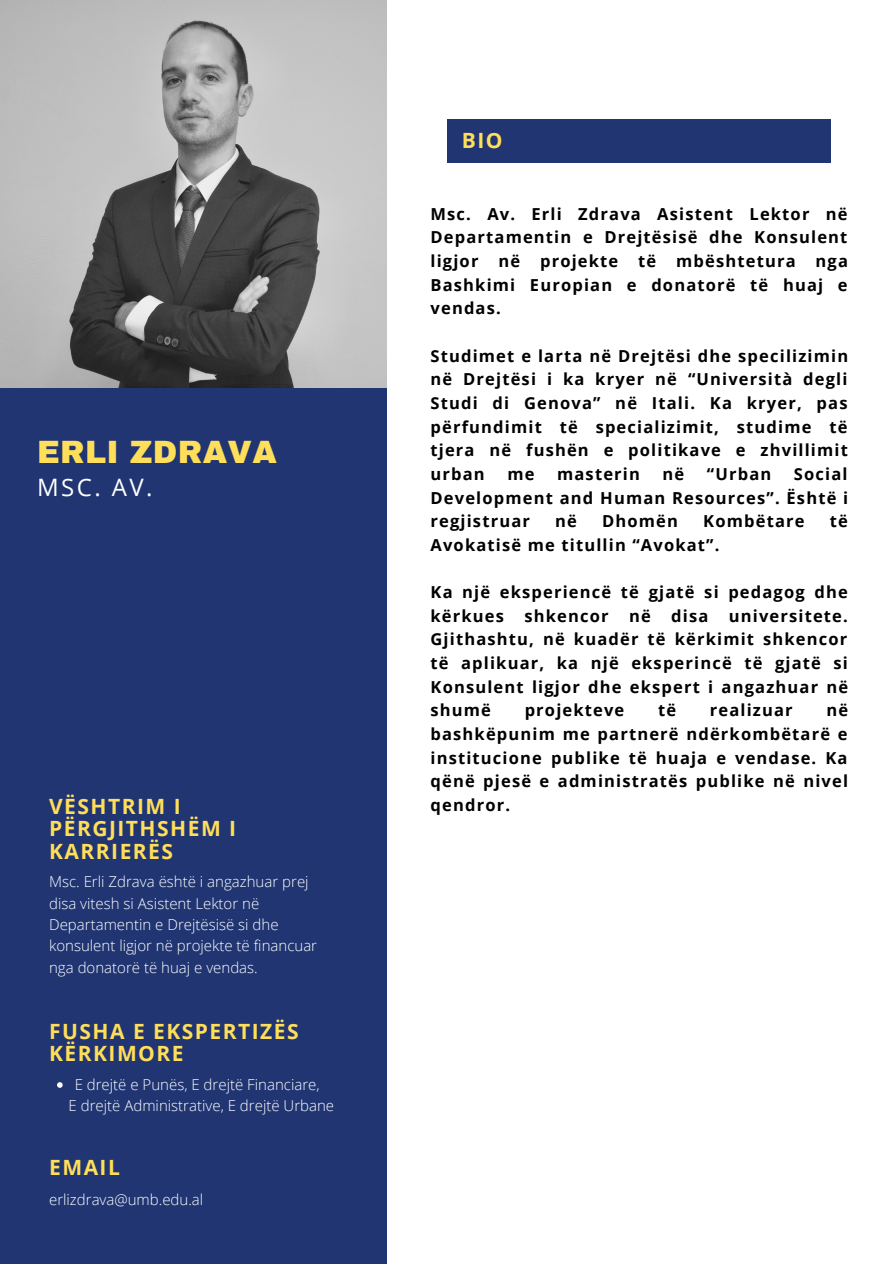
<style>
.page{position:relative;width:894px;height:1264px;background:#fff}
.page>*{position:absolute;margin:0;border:0;box-sizing:border-box;transform-origin:0 0}
.t1{font:900 31.5px "Archivo";letter-spacing:.01em;color:#ffde59}
.t2{font:24px "Open Sans";color:#fff}
.t3{font:700 21px/22.5px "Open Sans";letter-spacing:.07em;color:#ffde59}
.t4{font:700 16.5px/23.7px "Open Sans";letter-spacing:.07em;color:#000;text-align:justify}
.t5{font:300 15px/21.5px "Open Sans";color:#fff}
</style>
<div class="page">
<div style="left:0;top:388px;width:386px;height:875px;background:#203572"></div>
<img style="left:0;top:0;width:386px;height:387px">
<div style="left:447px;top:119px;width:383px;height:44px;background:#203572"></div>
<svg style="left:57px;top:1082px;width:6px;height:5px"></svg>
<p class="t1" style="left:37px;top:435px;width:241px">ERLI ZDRAVA</p>
<p class="t2" style="left:37px;top:470px;width:117px">MSC. AV.</p>
<p class="t3" style="left:49px;top:794px;width:188px">VËSHTRIM I<br>PËRGJITHSHËM I<br>KARRIERËS</p>
<p class="t5" style="left:49px;top:870px;width:269px">Msc. Erli Zdrava është i angazhuar prej disa vitesh si Asistent Lektor në Departamentin e Drejtësisë si dhe konsulent ligjor në projekte të financuar nga donatorë të huaj e vendas.</p>
<p class="t3" style="left:49px;top:1019px;width:251px">FUSHA E EKSPERTIZËS<br>KËRKIMORE</p>
<p class="t5" style="left:75px;top:1073px;width:246px">E drejtë e Punës, E drejtë Financiare,</p>
<p class="t5" style="left:69px;top:1094px;width:267px">E drejtë Administrative, E drejtë Urbane</p>
<p class="t3" style="left:49px;top:1156px;width:72px">EMAIL</p>
<p class="t5" style="left:49px;top:1188px;width:156px">erlizdrava@umb.edu.al</p>
<p class="t3" style="left:461px;top:128px;width:42px">BIO</p>
<p class="t4" style="left:430px;top:201px;width:419px">Msc. Av. Erli Zdrava Asistent Lektor në Departamentin e Drejtësisë dhe Konsulent ligjor në projekte të mbështetura nga Bashkimi Europian e donatorë të huaj e vendas.</p>
<p class="t4" style="left:430px;top:343px;width:419px">Studimet e larta në Drejtësi dhe specilizimin në Drejtësi i ka kryer në “Università degli Studi di Genova” në Itali. Ka kryer, pas përfundimit të specializimit, studime të tjera në fushën e politikave e zhvillimit urban</p>
<p class="t4" style="left:430px;top:461px;width:419px;text-indent:363px">Social Development and Human Resources”. Është i regjistruar</p>
<p class="t4" style="left:507px;top:461px;width:29px">me</p>
<p class="t4" style="left:557px;top:461px;width:84px">masterin</p>
<p class="t4" style="left:662px;top:461px;width:23px">në</p>
<p class="t4" style="left:706px;top:461px;width:66px">“Urban</p>
<p class="t4" style="left:555px;top:509px;width:23px">në</p>
<p class="t4" style="left:602px;top:509px;width:77px">Dhomën</p>
<p class="t4" style="left:703px;top:509px;width:103px">Kombëtare</p>
<p class="t4" style="left:829px;top:509px;width:20px">të</p>
<p class="t4" style="left:430px;top:532px;width:290px">Avokatisë me titullin “Avokat”.</p>
<p class="t4" style="left:430px;top:580px;width:419px">Ka një eksperiencë të gjatë si pedagog dhe kërkues shkencor në disa universitete.<br>Gjithashtu, në kuadër të kërkimit shkencor të aplikuar, ka një eksperincë të gjatë si Konsulent ligjor dhe ekspert i angazhuar në shumë</p>
<p class="t4" style="left:524px;top:698px;width:101px">projekteve</p>
<p class="t4" style="left:658px;top:698px;width:20px">të</p>
<p class="t4" style="left:709px;top:698px;width:84px">realizuar</p>
<p class="t4" style="left:430px;top:698px;width:419px;text-indent:396px">në bashkëpunim me partnerë ndërkombëtarë e institucione publike të huaja e vendase. Ka qënë pjesë e administratës publike në nivel qendror.</p>
</div>
